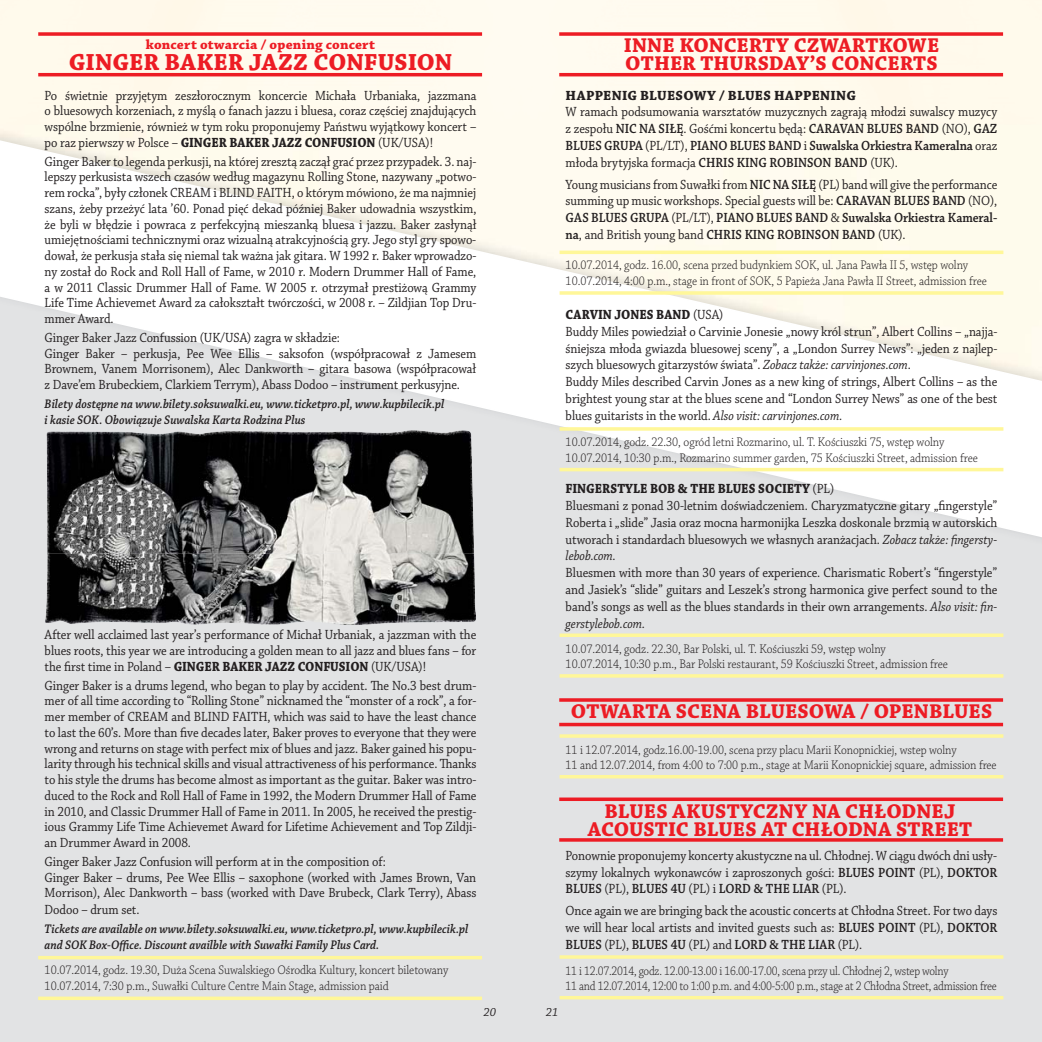
<style>
.page{position:relative;width:1042px;height:1042px;background:#fff}
.page>*{position:absolute;margin:0;border:0;box-sizing:border-box;transform-origin:0 0}
.t1{font:700 24.5px "Chaparral Pro";color:#ed1c24}
.t2{font:700 21px/17.5px "Chaparral Pro";letter-spacing:.005em;color:#ed1c24}
.t3{font:14px/15.8px "Chaparral Pro";letter-spacing:-.005em;color:#231f20;text-align:justify;scale:.9 1}
.t4{font:700 14px "Chaparral Pro";letter-spacing:.02em;color:#231f20}
.t5{font:700 14px "Chaparral Pro";letter-spacing:.015em;color:#ed1c24}
.t6{font:300 13.12px/15.8px "Chaparral Pro";letter-spacing:-.005em;color:#231f20;scale:.9 1}
.t7{font:italic 600 13.12px/15.8px "Chaparral Pro";color:#231f20;scale:.9 1}
.t8{font:300 13.12px/15.8px "Chaparral Pro";letter-spacing:-.005em;color:#231f20;scale:.87 1}
.t9{font:300 13.12px/15.8px "Chaparral Pro";letter-spacing:-.005em;color:#231f20;scale:.89 1}
.t10{font:italic 12.25px "Chaparral Pro";color:#231f20}
.s1{font-weight:700}
.s2{font-weight:600}
.s3{font-style:italic}
</style>
<div class="page">
<div style="left:521px;top:401px;width:521px;height:641px;background:#e2e3e4"></div>
<div style="left:0;top:279px;width:521px;height:763px;background:#e2e3e4"></div>
<svg style="left:0;top:132px;width:1042px;height:410px"></svg>
<svg style="left:38px;top:32px;width:444px;height:4px"></svg>
<hr style="left:38px;top:73px;width:444px;height:3px;background:#ed1c24">
<svg style="left:559px;top:32px;width:444px;height:4px"></svg>
<hr style="left:559px;top:73px;width:444px;height:3px;background:#ed1c24">
<hr style="left:38px;top:956px;width:444px;height:3px;background:#fff799">
<svg style="left:38px;top:996px;width:444px;height:4px;fill:#fff799"></svg>
<svg style="left:559px;top:427px;width:444px;height:4px"></svg>
<hr style="left:559px;top:468px;width:444px;height:3px;background:#fff799">
<img style="left:45px;top:554px;width:431px;height:71px">
<img style="left:45px;top:430px;width:429px;height:124px">
<svg style="left:559px;top:955px;width:444px;height:4px;fill:#f8f2a9"></svg>
<hr style="left:559px;top:996px;width:444px;height:3px;background:#fff799">
<svg style="left:559px;top:698px;width:444px;height:4px;fill:#ea4b51"></svg>
<hr style="left:559px;top:723px;width:444px;height:3px;background:#ed1c24">
<svg style="left:559px;top:797px;width:444px;height:4px;fill:#ed1c24"></svg>
<hr style="left:559px;top:838px;width:444px;height:3px;background:#ed1c24">
<hr style="left:559px;top:251px;width:444px;height:3px;background:#fff799">
<svg style="left:559px;top:291px;width:444px;height:4px"></svg>
<svg style="left:559px;top:633px;width:444px;height:4px;fill:#fff799"></svg>
<hr style="left:559px;top:674px;width:444px;height:4px;background:#faf3a5">
<svg style="left:559px;top:734px;width:444px;height:4px;fill:#f9f3a7"></svg>
<hr style="left:559px;top:775px;width:444px;height:3px;background:#fff799">
<p class="t5" style="left:146px;top:39px;width:231px">koncert otwarcia / opening concert</p>
<h1 class="t1" style="left:69px;top:53px;width:385px">GINGER BAKER JAZZ CONFUSION</h1>
<p class="t3" style="left:45px;top:89px;width:481px">Po świetnie przyjętym zeszłorocznym koncercie Michała Urbaniaka, jazzmana o bluesowych korzeniach, z myślą o fanach jazzu i bluesa, coraz częściej znajdujących wspólne brzmienie, również w tym roku proponujemy Państwu wyjątkowy koncert – po raz pierwszy w Polsce – <span class="s1">GINGER BAKER JAZZ CONFUSION</span> (UK/USA)!</p>
<p class="t3" style="left:45px;top:154px;width:481px">Ginger Baker to legenda perkusji, na której zresztą zaczął grać przez przypadek. 3. naj&shy;lepszy perkusista wszech czasów według magazynu Rolling Stone, nazywany „potwo&shy;rem rocka”, były członek CREAM i BLIND FAITH, o którym mówiono, że ma najmniej szans, żeby przeżyć lata ’60. Ponad pięć dekad później Baker udowadnia wszystkim, że byli w błędzie i powraca z perfekcyjną mieszanką bluesa i jazzu. Baker zasłynął umiejętnościami technicznymi oraz wizualną atrakcyjnością gry. Jego styl gry spowo&shy;dował, że perkusja stała się niemal tak ważna jak gitara. W 1992 r. Baker wprowadzo&shy;ny został do Rock and Roll Hall of Fame, w 2010 r. Modern Drummer Hall of Fame, a w 2011 Classic Drummer Hall of Fame. W 2005 r. otrzymał prestiżową Grammy Life Time Achievemet Award za całokształt twórczości, w 2008 r. – Zildjian Top Dru&shy;mmer Award.</p>
<p class="t3" style="left:45px;top:331px;width:481px;text-align:left">Ginger Baker Jazz Confussion (UK/USA) zagra w składzie:<br>Ginger Baker – perkusja, Pee Wee Ellis – saksofon (współpracował z Jamesem Brownem, Vanem Morrisonem), Alec Dankworth – gitara basowa (współpracował z Dave’em Brubeckiem, Clarkiem Terrym), Abass Dodoo – instrument perkusyjne.</p>
<p class="t7" style="left:45px;top:397px;width:446px">Bilety dostępne na www.bilety.soksuwalki.eu, www.ticketpro.pl, www.kupbilecik.pl i kasie SOK. Obowiązuje Suwalska Karta Rodzina Plus</p>
<p class="t3" style="left:45px;top:628px;width:481px">After well acclaimed last year’s performance of Michał Urbaniak, a jazzman with the blues roots, this year we are introducing a golden mean to all jazz and blues fans – for the first time in Poland – <span class="s1">GINGER BAKER JAZZ CONFUSION</span> (UK/USA)!</p>
<p class="t3" style="left:45px;top:678px;width:481px">Ginger Baker is a drums legend, who began to play by accident. The No.3 best drum&shy;mer of all time according to “Rolling Stone” nicknamed the “monster of a rock”, a for&shy;mer member of CREAM and BLIND FAITH, which was said to have the least chance to last the 60’s. More than five decades later, Baker proves to everyone that they were wrong and returns on stage with perfect mix of blues and jazz. Baker gained his popu&shy;larity through his technical skills and visual attractiveness of his performance. Thanks to his style the drums has become almost as important as the guitar. Baker was intro&shy;duced to the Rock and Roll Hall of Fame in 1992, the Modern Drummer Hall of Fame in 2010, and Classic Drummer Hall of Fame in 2011. In 2005, he received the prestig&shy;ious Grammy Life Time Achievemet Award for Lifetime Achievement and Top Zildji&shy;an Drummer Award in 2008.</p>
<p class="t3" style="left:45px;top:854px;width:481px;text-align:left">Ginger Baker Jazz Confusion will perform at in the composition of:<br>Ginger Baker – drums, Pee Wee Ellis – saxophone (worked with James Brown, Van Morrison), Alec Dankworth – bass (worked with Dave Brubeck, Clark Terry), Abass Dodoo – drum set.</p>
<p class="t7" style="left:45px;top:922px;width:472px">Tickets are available on www.bilety.soksuwalki.eu, www.ticketpro.pl, www.kupbilecik.pl and SOK Box-Office. Discount availble with Suwałki Family Plus Card.</p>
<p class="t6" style="left:45px;top:963px;width:450px">10.07.2014, godz. 19.30, Duża Scena Suwalskiego Ośrodka Kultury, koncert biletowany<br>10.07.2014, 7:30 p.m., Suwałki Culture Centre Main Stage, admission paid</p>
<h2 class="t2" style="left:624px;top:39px;width:317px">INNE KONCERTY CZWARTKOWE<br>OTHER THURSDAY’S CONCERTS</h2>
<p class="t4" style="left:566px;top:90px;width:292px">HAPPENIG BLUESOWY / BLUES HAPPENING</p>
<p class="t3" style="left:566px;top:105px;width:481px;line-height:16.8px">W ramach podsumowania warsztatów muzycznych zagrają młodzi suwalscy muzycy z zespołu <span class="s2">NIC NA SIŁĘ</span>. Gośćmi koncertu będą: <span class="s2">CARAVAN BLUES BAND</span> (NO), <span class="s2">GAZ BLUES GRUPA</span> (PL/LT), <span class="s2">PIANO BLUES BAND</span> i <span class="s2">Suwalska Orkiestra Kameralna</span> oraz młoda brytyjska formacja <span class="s2">CHRIS KING ROBINSON BAND</span> (UK).</p>
<p class="t3" style="left:566px;top:177px;width:481px;line-height:16.8px">Young musicians from Suwałki from <span class="s2">NIC NA SIŁĘ</span> (PL) band will give the performance summing up music workshops. Special guests will be: <span class="s2">CARAVAN BLUES BAND</span> (NO), <span class="s2">GAS BLUES GRUPA</span> (PL/LT), <span class="s2">PIANO BLUES BAND</span> &amp; <span class="s2">Suwalska Orkiestra Kameral&shy;na</span>, and British young band <span class="s2">CHRIS KING ROBINSON BAND</span> (UK).</p>
<p class="t6" style="left:566px;top:258px;width:469px">10.07.2014, godz. 16.00, scena przed budynkiem SOK, ul. Jana Pawła II 5, wstęp wolny<br>10.07.2014, 4:00 p.m., stage in front of SOK, 5 Papieża Jana Pawła II Street, admission free</p>
<p class="t3" style="left:566px;top:307px;width:481px;line-height:16.8px;text-align:left"><span class="s1">CARVIN JONES BAND</span> (USA)<br>Buddy Miles powiedział o Carvinie Jonesie „nowy król strun”, Albert Collins – „najja&shy;śniejsza młoda gwiazda bluesowej sceny”, a „London Surrey News”: „jeden z najlep&shy;szych bluesowych gitarzystów świata”. <span class="s3">Zobacz także: carvinjones.com</span>.<br>Buddy Miles described Carvin Jones as a new king of strings, Albert Collins – as the brightest young star at the blues scene and “London Surrey News” as one of the best blues guitarists in the world. <span class="s3">Also visit: carvinjones.com.</span></p>
<p class="t6" style="left:566px;top:435px;width:460px">10.07.2014, godz. 22.30, ogród letni Rozmarino, ul. T. Kościuszki 75, wstęp wolny<br>10.07.2014, 10:30 p.m., Rozmarino summer garden, 75 Kościuszki Street, admission free</p>
<p class="t3" style="left:566px;top:481px;width:481px;line-height:16.8px;text-align:left"><span class="s1">FINGERSTYLE BOB &amp; THE BLUES SOCIETY</span> (PL)<br>Bluesmani z ponad 30-letnim doświadczeniem. Charyzmatyczne gitary „fingerstyle” Roberta i „slide” Jasia oraz mocna harmonijka Leszka doskonale brzmią w autorskich utworach i standardach bluesowych we własnych aranżacjach. <span class="s3">Zobacz także: fingersty&shy;lebob.com.</span></p>
<p class="t3" style="left:566px;top:565px;width:481px;line-height:16.8px">Bluesmen with more than 30 years of experience. Charismatic Robert’s “fingerstyle” and Jasiek’s “slide” guitars and Leszek’s strong harmonica give perfect sound to the band’s songs as well as the blues standards in their own arrangements. <span class="s3">Also visit: fin&shy;gerstylebob.com.</span></p>
<p class="t6" style="left:566px;top:641px;width:426px">10.07.2014, godz. 22.30, Bar Polski, ul. T. Kościuszki 59, wstęp wolny<br>10.07.2014, 10:30 p.m., Bar Polski restaurant, 59 Kościuszki Street, admission free</p>
<h2 class="t2" style="left:571px;top:705px;width:423px">OTWARTA SCENA BLUESOWA / OPENBLUES</h2>
<p class="t9" style="left:566px;top:743px;width:486px">11 i 12.07.2014, godz.16.00-19.00, scena przy placu Marii Konopnickiej, wstep wolny<br>11 and 12.07.2014, from 4:00 to 7:00 p.m., stage at Marii Konopnickiej square, admission free</p>
<h2 class="t2" style="left:588px;top:804px;width:386px;text-align:center">BLUES AKUSTYCZNY NA CHŁODNEJ<br>ACOUSTIC BLUES AT CHŁODNA STREET</h2>
<p class="t3" style="left:566px;top:848px;width:481px;line-height:16.8px">Ponownie proponujemy koncerty akustyczne na ul. Chłodnej. W ciągu dwóch dni usły&shy;szymy lokalnych wykonawców i zaproszonych gości: <span class="s2">BLUES POINT</span> (PL), <span class="s2">DOKTOR BLUES</span> (PL), <span class="s2">BLUES 4U</span> (PL) i <span class="s2">LORD &amp; THE LIAR</span> (PL).</p>
<p class="t3" style="left:566px;top:903px;width:481px;line-height:16.8px">Once again we are bringing back the acoustic concerts at Chłodna Street. For two days we will hear local artists and invited guests such as: <span class="s2">BLUES POINT</span> (PL), <span class="s2">DOKTOR BLUES</span> (PL), <span class="s2">BLUES 4U</span> (PL) and <span class="s2">LORD &amp; THE LIAR</span> (PL).</p>
<p class="t8" style="left:566px;top:963px;width:497px">11 i 12.07.2014, godz. 12.00-13.00 i 16.00-17.00, scena przy ul. Chłodnej 2, wstep wolny<br>11 and 12.07.2014, 12:00 to 1:00 p.m. and 4:00-5:00 p.m., stage at 2 Chłodna Street, admission free</p>
<p class="t10" style="left:484px;top:1007px;width:14px">20</p>
<p class="t10" style="left:546px;top:1007px;width:14px">21</p>
</div>
